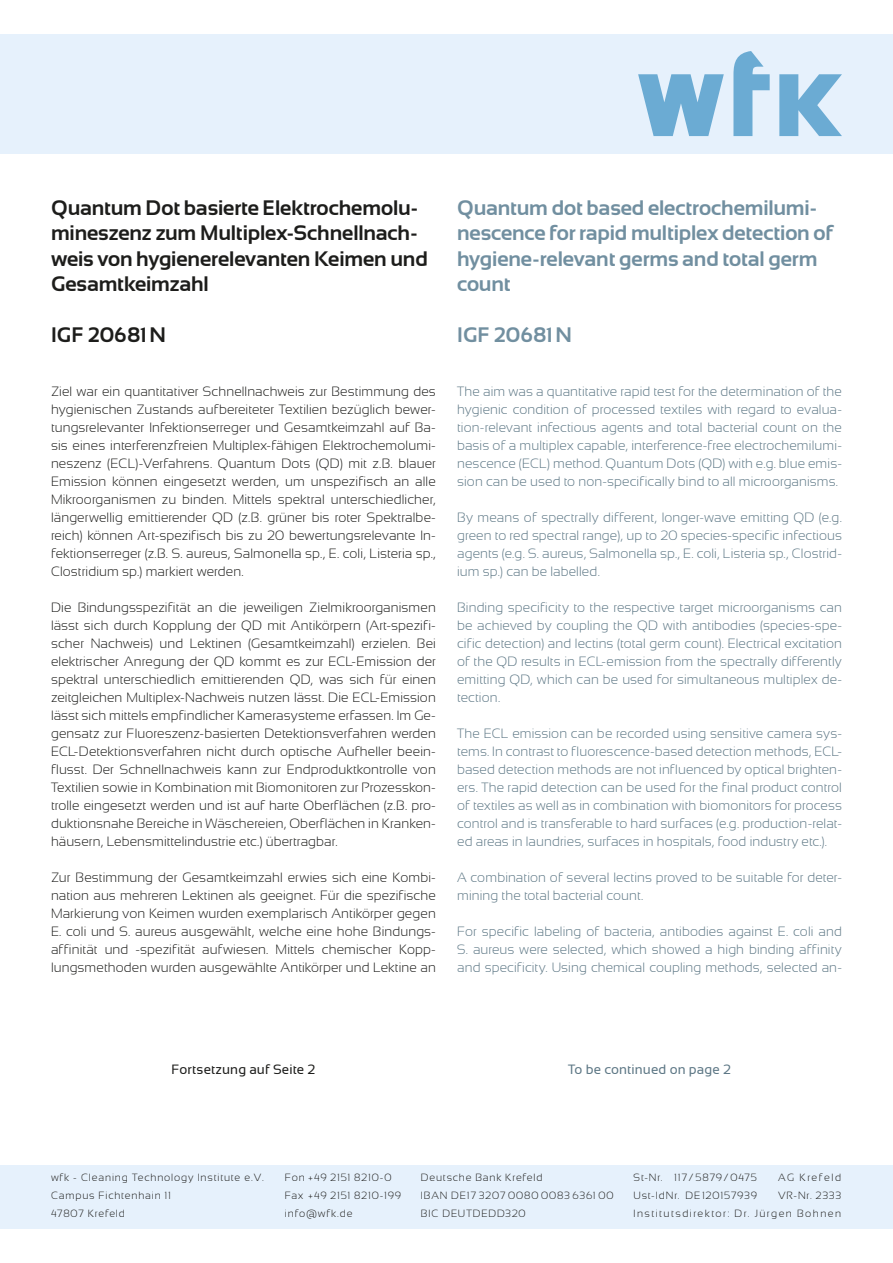
<style>
.page{position:relative;width:893px;height:1263px;background:#fff}
.page>*{position:absolute;margin:0;border:0;box-sizing:border-box;transform-origin:0 0}
.t1{font:700 21px/25.2px "Sansation";letter-spacing:-.005em;color:#1d1d1b}
.t2{font:700 21px/25.2px "Sansation";letter-spacing:-.005em;color:#718fa0}
.t3{font:300 13.5px/18px "Sansation";letter-spacing:.01em;color:#1d1d1b;text-align:justify}
.t4{font:300 13.5px/18px "Sansation";letter-spacing:.01em;color:#5d7785;text-align:justify}
.t5{font:13.5px "Sansation";letter-spacing:.01em;color:#1d1d1b}
.t6{font:13.5px "Sansation";letter-spacing:.01em;color:#5d7785}
.t7{font:300 10.5px/18px "Sansation";letter-spacing:.08em;color:#1d1d1b}
.t8{font:300 10.5px "Sansation";letter-spacing:.14em;color:#1d1d1b}
.t9{font:300 10.5px/18px "Sansation";letter-spacing:.125em;color:#1d1d1b}
</style>
<div class="page">
<div style="left:0;top:34px;width:893px;height:119px;background:#e6f1fc"></div>
<svg style="left:779px;top:74px;width:63px;height:62px"></svg>
<svg style="left:733px;top:51px;width:37px;height:85px"></svg>
<svg style="left:638px;top:74px;width:86px;height:62px"></svg>
<div style="left:0;top:1165px;width:893px;height:64px;background:#e6f1fc"></div>
<h1 class="t1" style="left:51px;top:195px;width:378px">Quantum Dot basierte Elektrochemolu&shy;mineszenz zum Multiplex-Schnellnach&shy;weis von hygienerelevanten Keimen und Gesamtkeimzahl</h1>
<h1 class="t1" style="left:51px;top:322px;width:117px">IGF 20681 N</h1>
<p class="t3" style="left:51px;top:382px;width:386px">Ziel war ein quantitativer Schnellnachweis zur Bestimmung des hygienischen Zustands aufbereiteter Textilien bezüglich bewer&shy;tungsrelevanter Infektionserreger und Gesamtkeimzahl auf Ba&shy;sis eines interferenzfreien Multiplex-fähigen Elektrochemolumi&shy;neszenz (ECL)-Verfahrens. Quantum Dots (QD) mit z.B. blauer Emission können eingesetzt werden, um unspezifisch an alle Mikroorganismen zu binden. Mittels spektral unterschiedlicher, längerwellig emittierender QD (z.B. grüner bis roter Spektralbe&shy;reich) können Art-spezifisch bis zu 20 bewertungsrelevante In&shy;fektionserreger (z.B. S. aureus, Salmonella sp., E. coli, Listeria sp., Clostridium sp.) markiert werden.</p>
<p class="t3" style="left:51px;top:598px;width:386px">Die Bindungsspezifität an die jeweiligen Zielmikroorganismen lässt sich durch Kopplung der QD mit Antikörpern (Art-spezifi&shy;scher Nachweis) und Lektinen (Gesamtkeimzahl) erzielen. Bei elektrischer Anregung der QD kommt es zur ECL-Emission der spektral unterschiedlich emittierenden QD, was sich für einen zeitgleichen Multiplex-Nachweis nutzen lässt. Die ECL-Emission lässt sich mittels empfindlicher Kamerasysteme erfassen. Im Ge&shy;gensatz zur Fluoreszenz-basierten Detektionsverfahren werden ECL-Detektionsverfahren nicht durch optische Aufheller beein&shy;flusst. Der Schnellnachweis kann zur Endproduktkontrolle von Textilien sowie in Kombination mit Biomonitoren zur Prozesskon&shy;trolle eingesetzt werden und ist auf harte Oberflächen (z.B. pro&shy;duktionsnahe Bereiche in Wäschereien, Oberflächen in Kranken&shy;häusern, Lebensmittelindustrie etc.) übertragbar.</p>
<p class="t3" style="left:51px;top:868px;width:386px">Zur Bestimmung der Gesamtkeimzahl erwies sich eine Kombi&shy;nation aus mehreren Lektinen als geeignet. Für die spezifische Markierung von Keimen wurden exemplarisch Antikörper gegen E. coli und S. aureus ausgewählt, welche eine hohe Bindungs&shy;affinität und -spezifität aufwiesen. Mittels chemischer Kopp&shy;lungsmethoden wurden ausgewählte Antikörper und Lektine an</p>
<h1 class="t2" style="left:457px;top:195px;width:377px">Quantum dot based electrochemilumi&shy;nescence for rapid multiplex detection of hygiene-relevant germs and total germ count</h1>
<h1 class="t2" style="left:457px;top:322px;width:117px">IGF 20681 N</h1>
<p class="t4" style="left:457px;top:382px;width:386px">The aim was a quantitative rapid test for the determination of the hygienic condition of processed textiles with regard to evalua&shy;tion-relevant infectious agents and total bacterial count on the basis of a multiplex capable, interference-free electrochemilumi&shy;nescence (ECL) method. Quantum Dots (QD) with e.g. blue emis&shy;sion can be used to non-specifically bind to all microorganisms.</p>
<p class="t4" style="left:457px;top:508px;width:386px">By means of spectrally different, longer-wave emitting QD (e.g. green to red spectral range), up to 20 species-specific infectious agents (e.g. S. aureus, Salmonella sp., E. coli, Listeria sp., Clostrid&shy;ium sp.) can be labelled.</p>
<p class="t4" style="left:457px;top:598px;width:386px">Binding specificity to the respective target microorganisms can be achieved by coupling the QD with antibodies (species-spe&shy;cific detection) and lectins (total germ count). Electrical excitation of the QD results in ECL-emission from the spectrally differently emitting QD, which can be used for simultaneous multiplex de&shy;tection.</p>
<p class="t4" style="left:457px;top:724px;width:386px">The ECL emission can be recorded using sensitive camera sys&shy;tems. In contrast to fluorescence-based detection methods, ECL&shy;based detection methods are not influenced by optical brighten&shy;ers. The rapid detection can be used for the final product control of textiles as well as in combination with biomonitors for process control and is transferable to hard surfaces (e.g. production-relat&shy;ed areas in laundries, surfaces in hospitals, food industry etc.).</p>
<p class="t4" style="left:457px;top:868px;width:386px">A combination of several lectins proved to be suitable for deter&shy;mining the total bacterial count.</p>
<p class="t4" style="left:457px;top:922px;width:386px">For specific labeling of bacteria, antibodies against E. coli and S. aureus were selected, which showed a high binding affinity and specificity. Using chemical coupling methods, selected an-</p>
<p class="t5" style="left:172px;top:1062px;width:145px">Fortsetzung auf Seite 2</p>
<p class="t6" style="left:568px;top:1062px;width:164px">To be continued on page 2</p>
<p class="t7" style="left:51px;top:1169px;width:214px">wfk - Cleaning Technology Institute e.V.<br>Campus Fichtenhain 11<br>47807 Krefeld</p>
<p class="t7" style="left:285px;top:1169px;width:118px">Fon +49 2151 8210-0<br>Fax +49 2151 8210-199 info@wfk.de</p>
<p class="t7" style="left:421px;top:1169px;width:194px">Deutsche Bank Krefeld<br>IBAN DE17 3207 0080 0083 6361 00<br>BIC DEUTDEDD320</p>
<p class="t7" style="left:634px;top:1169px;width:125px">St-Nr. 117/5879/0475<br>Ust-IdNr. DE120157939</p>
<p class="t9" style="left:778px;top:1169px;width:64px">AG Krefeld<br>VR-Nr. 2333</p>
<p class="t8" style="left:634px;top:1208px;width:209px">Institutsdirektor: Dr. Jürgen Bohnen</p>
</div>
